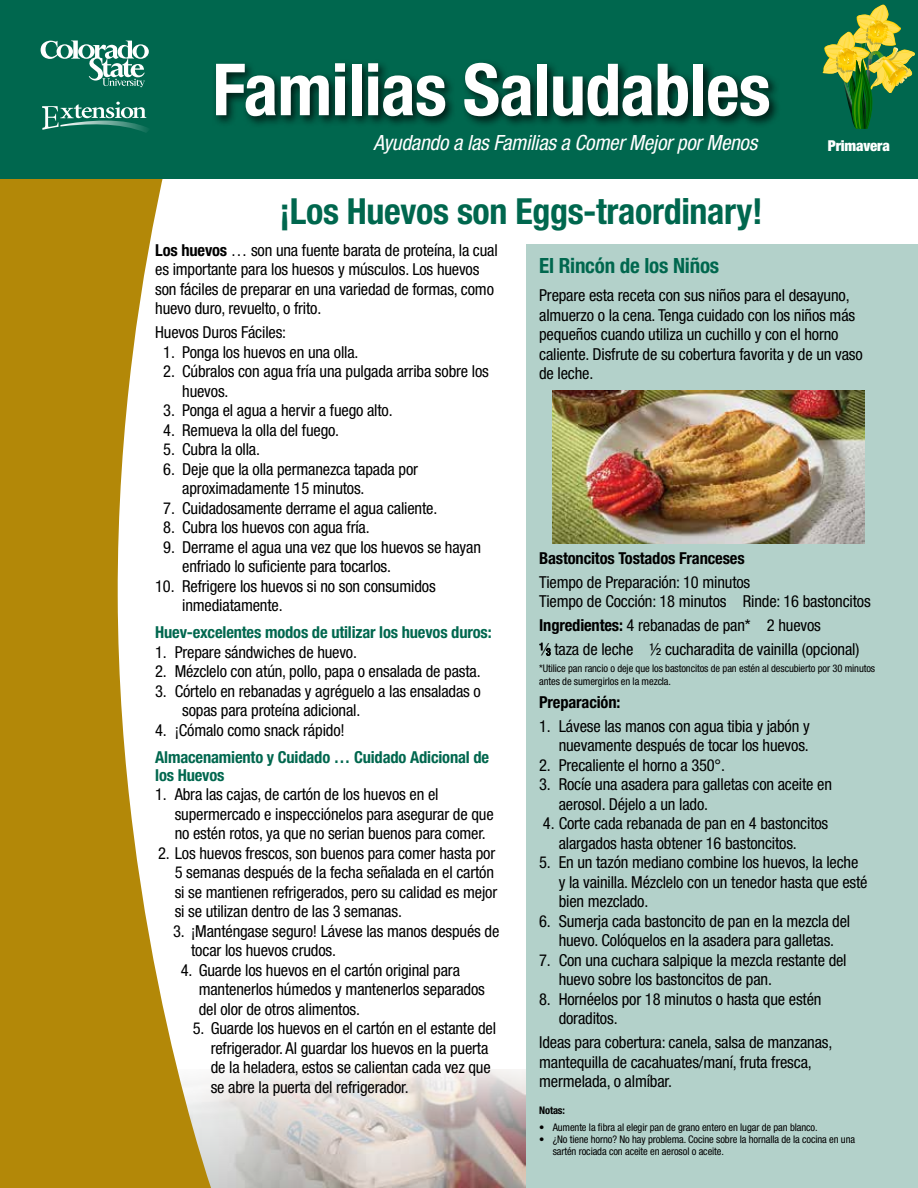
<style>
.page{position:relative;width:918px;height:1188px;background:#fff}
.page>*{position:absolute;margin:0;border:0;box-sizing:border-box;transform-origin:0 0}
.t1{font:700 condensed 72px "Helvetica Neue LT Std";letter-spacing:-.01em;color:#fff}
.t2{font:700 condensed 36px "Helvetica Neue LT Std";letter-spacing:-.01em;color:#00674e}
.t3{font:italic condensed 21px "Helvetica Neue LT Std";letter-spacing:-.01em;color:#fff}
.t4{font:700 condensed 21px "Helvetica Neue LT Std";letter-spacing:-.01em;color:#00674e}
.t5{font:condensed 16.5px/19.5px "Helvetica Neue LT Std";letter-spacing:-.01em;color:#000}
.t6{font:700 condensed 16.5px/18px "Helvetica Neue LT Std";letter-spacing:-.01em;color:#00674e}
.t7{font:700 condensed 16.5px "Helvetica Neue LT Std";letter-spacing:-.01em;color:#000}
.t8{font:900 condensed 15px "Helvetica Neue LT Std";letter-spacing:-.01em;color:#fff}
.t9{font:condensed 10.5px/13.5px "Helvetica Neue LT Std";letter-spacing:-.01em;color:#000}
.t10{font:700 condensed 10.5px "Helvetica Neue LT Std";letter-spacing:-.01em;color:#000}
.s1{font-weight:700}
.s2{font-size:9.9px}
</style>
<div class="page">
<img style="left:216px;top:1069px;width:310px;height:119px">
<div style="left:526px;top:244px;width:392px;height:944px;background:#b3d1ca"></div>
<svg style="left:0;top:179px;width:216px;height:1009px;fill:#b38808"></svg>
<div style="left:0;top:0;width:918px;height:179px;background:#00674e"></div>
<svg style="left:42px;top:102px;width:106px;height:31px"></svg>
<svg style="left:40px;top:41px;width:109px;height:47px"></svg>
<img style="left:552px;top:390px;width:313px;height:154px">
<svg style="left:540px;top:643px;width:11px;height:13px"></svg>
<div style="left:212px;top:59px;width:570px;height:69px;background:#000;opacity:.75"></div>
<svg style="left:823px;top:5px;width:92px;height:124px"></svg>
<h1 class="t1" style="left:212px;top:46px;width:560px">Familias Saludables</h1>
<p class="t3" style="left:373px;top:131px;width:385px">Ayudando a las Familias a Comer Mejor por Menos</p>
<p class="t8" style="left:828px;top:137px;width:64px">Primavera</p>
<h2 class="t2" style="left:280px;top:190px;width:485px">¡Los Huevos son Eggs-traordinary!</h2>
<p class="t5" style="left:155px;top:240px;width:344px"><span class="s1">Los huevos</span> … son una fuente barata de proteína, la cual es importante para los huesos y músculos. Los huevos son fáciles de preparar en una variedad de formas, como huevo duro, revuelto, o frito.</p>
<p class="t5" style="left:155px;top:323px;width:133px">Huevos Duros Fáciles:</p>
<p class="t5" style="left:163px;top:342px;width:197px">1. Ponga los huevos en una olla.</p>
<p class="t5" style="left:182px;top:362px;width:308px;text-indent:-19px">2. Cúbralos con agua fría una pulgada arriba sobre los huevos.</p>
<p class="t5" style="left:163px;top:401px;width:231px">3. Ponga el agua a hervir a fuego alto.</p>
<p class="t5" style="left:163px;top:420px;width:177px">4. Remueva la olla del fuego.</p>
<p class="t5" style="left:163px;top:440px;width:98px">5. Cubra la olla.</p>
<p class="t5" style="left:182px;top:459px;width:237px;text-indent:-19px">6. Deje que la olla permanezca tapada por aproximadamente 15 minutos.</p>
<p class="t5" style="left:163px;top:498px;width:276px">7. Cuidadosamente derrame el agua caliente.</p>
<p class="t5" style="left:163px;top:518px;width:208px">8. Cubra los huevos con agua fría.</p>
<p class="t5" style="left:182px;top:537px;width:300px;text-indent:-19px">9. Derrame el agua una vez que los huevos se hayan enfriado lo suficiente para tocarlos.</p>
<p class="t5" style="left:182px;top:576px;width:255px;text-indent:-27px">10. Refrigere los huevos si no son consumidos inmediatamente.</p>
<p class="t6" style="left:155px;top:623px;width:338px">Huev-excelentes modos de utilizar los huevos duros:</p>
<p class="t5" style="left:155px;top:642px;width:203px">1. Prepare sándwiches de huevo.</p>
<p class="t5" style="left:155px;top:662px;width:327px">2. Mézclelo con atún, pollo, papa o ensalada de pasta.</p>
<p class="t5" style="left:182px;top:681px;width:300px;text-indent:-27px">3. Córtelo en rebanadas y agréguelo a las ensaladas o sopas para proteína adicional.</p>
<p class="t5" style="left:155px;top:720px;width:191px">4. ¡Cómalo como snack rápido!</p>
<p class="t6" style="left:155px;top:748px;width:335px">Almacenamiento y Cuidado … Cuidado Adicional de los Huevos</p>
<p class="t5" style="left:175px;top:785px;width:320px;text-indent:-20px">1. Abra las cajas, de cartón de los huevos en el supermercado e inspecciónelos para asegurar de que no estén rotos, ya que no serian buenos para comer.</p>
<p class="t5" style="left:175px;top:843px;width:324px;text-indent:-16px">2. Los huevos frescos, son buenos para comer hasta por 5 semanas después de la fecha señalada en el cartón si se mantienen refrigerados, pero su calidad es mejor si se utilizan dentro de las 3 semanas.</p>
<p class="t5" style="left:191px;top:921px;width:310px;text-indent:-18px">3. ¡Manténgase seguro! Lávese las manos después de tocar los huevos crudos.</p>
<p class="t5" style="left:199px;top:960px;width:288px;text-indent:-18px">4. Guarde los huevos en el cartón original para mantenerlos húmedos y mantenerlos separados del olor de otros alimentos.</p>
<p class="t5" style="left:211px;top:1019px;width:287px;text-indent:-18px">5. Guarde los huevos en el cartón en el estante del refrigerador. Al guardar los huevos en la puerta de la heladera, estos se calientan cada vez que se abre la puerta del refrigerador.</p>
<p class="t4" style="left:539px;top:252px;width:182px">El Rincón de los Niños</p>
<p class="t5" style="left:539px;top:285px;width:325px">Prepare esta receta con sus niños para el desayuno, almuerzo o la cena. Tenga cuidado con los niños más pequeños cuando utiliza un cuchillo y con el horno caliente. Disfrute de su cobertura favorita y de un vaso de leche.</p>
<p class="t7" style="left:539px;top:548px;width:207px">Bastoncitos Tostados Franceses</p>
<p class="t5" style="left:539px;top:572px;width:333px">Tiempo de Preparación: 10 minutos<br>Tiempo de Cocción: 18 minutos Rinde: 16 bastoncitos</p>
<p class="t5" style="left:539px;top:613px;width:322px;line-height:24px"><span class="s1">Ingredientes:</span> 4 rebanadas de pan* 2 huevos<br><sup>1</sup>⁄<span class="s2">3</span> taza de leche ½ cucharadita de vainilla (opcional)</p>
<p class="t9" style="left:539px;top:661px;width:338px">*Utilice pan rancio o deje que los bastoncitos de pan estén al descubierto por 30 minutos antes de sumergirlos en la mezcla.</p>
<p class="t7" style="left:539px;top:692px;width:83px">Preparación:</p>
<p class="t5" style="left:539px;top:716px;width:272px;text-align:right">1. Lávese las manos con agua tibia y jabón y nuevamente después de tocar los huevos.</p>
<p class="t5" style="left:539px;top:755px;width:187px">2. Precaliente el horno a 350°.</p>
<p class="t5" style="left:559px;top:775px;width:275px;text-indent:-20px">3. Rocíe una asadera para galletas con aceite en aerosol. Déjelo a un lado.</p>
<p class="t5" style="left:559px;top:814px;width:271px;text-indent:-16px">4. Corte cada rebanada de pan en 4 bastoncitos alargados hasta obtener 16 bastoncitos.</p>
<p class="t5" style="left:559px;top:853px;width:310px;text-indent:-20px">5. En un tazón mediano combine los huevos, la leche y la vainilla. Mézclelo con un tenedor hasta que esté bien mezclado.</p>
<p class="t5" style="left:539px;top:911px;width:313px;text-align:center">6. Sumerja cada bastoncito de pan en la mezcla del huevo. Colóquelos en la asadera para galletas.</p>
<p class="t5" style="left:559px;top:950px;width:289px;text-indent:-20px">7. Con una cuchara salpique la mezcla restante del huevo sobre los bastoncitos de pan.</p>
<p class="t5" style="left:559px;top:989px;width:264px;text-indent:-20px">8. Hornéelos por 18 minutos o hasta que estén doraditos.</p>
<p class="t5" style="left:539px;top:1033px;width:295px">Ideas para cobertura: canela, salsa de manzanas, mantequilla de cacahuates/maní, fruta fresca, mermelada, o almíbar.</p>
<p class="t10" style="left:539px;top:1104px;width:27px">Notas:</p>
<p class="t9" style="left:539px;top:1120px;width:280px">• Aumente la fibra al elegir pan de grano entero en lugar de pan blanco.</p>
<p class="t9" style="left:553px;top:1133px;width:304px;line-height:12px;text-indent:-14px">• ¿No tiene horno? No hay problema. Cocine sobre la hornalla de la cocina en una sartén rociada con aceite en aerosol o aceite.</p>
</div>
